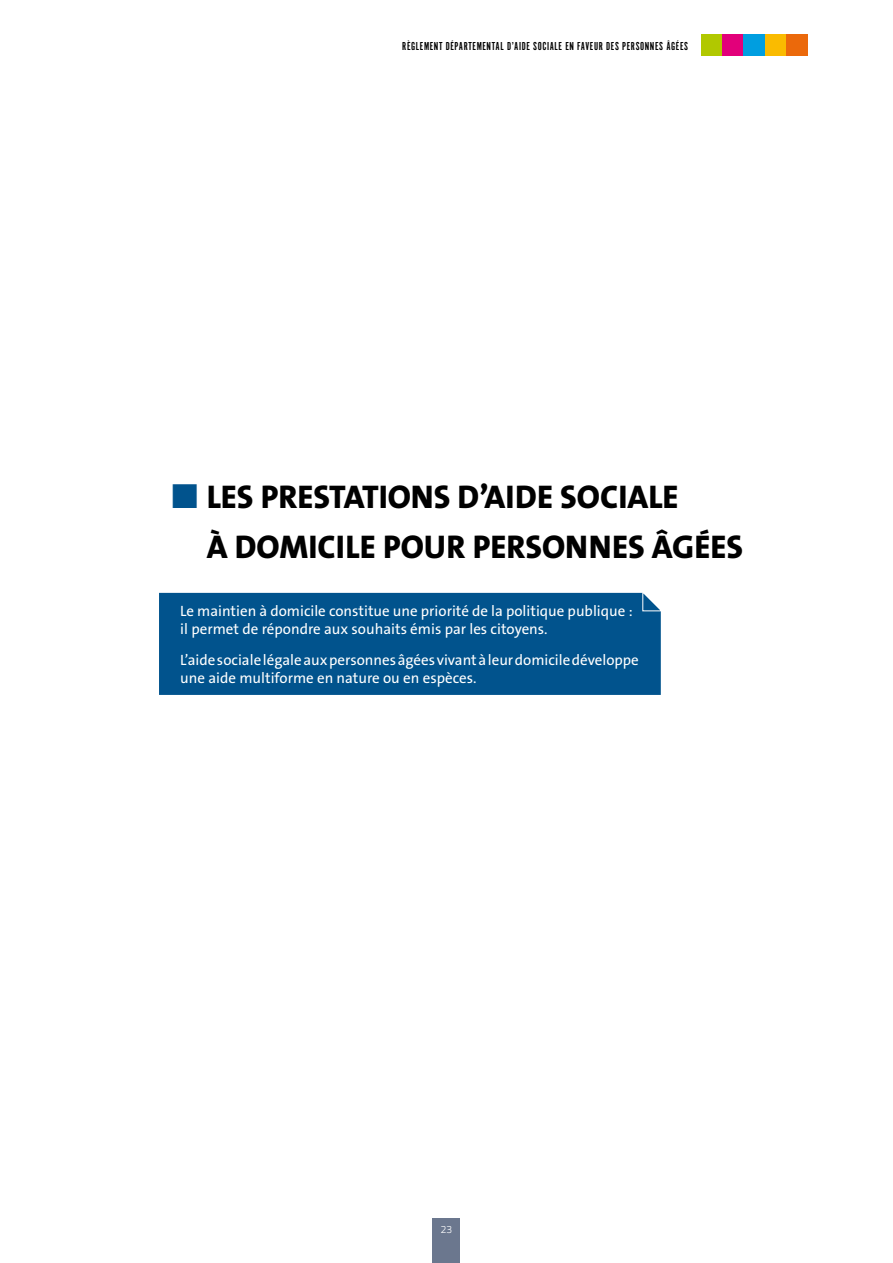
<style>
.page{position:relative;width:893px;height:1263px;background:#fff}
.page>*{position:absolute;margin:0;border:0;box-sizing:border-box;transform-origin:0 0}
.t1{font:800 33px/49.7px "The Sans B8";color:#000}
.t2{font:15px/18px "The Sans B5 Plain";color:#fff}
.t3{font:12px "Alternate Gothic EF No One";letter-spacing:.05em;color:#000}
.t4{font:10.5px "Titillium Text 14 L 250 wt";color:#fff}
</style>
<div class="page">
<div style="left:433px;top:1218px;width:27px;height:45px;background:#6b778e"></div>
<div style="left:701px;top:35px;width:21px;height:21px;background:#b1c800"></div>
<div style="left:722px;top:35px;width:22px;height:21px;background:#e2007a"></div>
<div style="left:744px;top:35px;width:21px;height:21px;background:#009ee0"></div>
<div style="left:765px;top:35px;width:21px;height:21px;background:#fabb00"></div>
<div style="left:786px;top:35px;width:22px;height:21px;background:#eb690b"></div>
<div style="left:159px;top:593px;width:502px;height:102px;background:#01538d"></div>
<svg style="left:642px;top:592px;width:19px;height:19px"></svg>
<p class="t3" style="left:402px;top:40px;width:287px">RÈGLEMENT DÉPARTEMENTAL D’AIDE SOCIALE EN FAVEUR DES PERSONNES ÂGÉES</p>
<h1 class="t1" style="left:207px;top:473px;width:538px">LES PRESTATIONS D’AIDE SOCIALE<br>À DOMICILE POUR PERSONNES ÂGÉES</h1>
<p class="t2" style="left:180px;top:602px;width:454px">Le maintien à domicile constitue une priorité de la politique publique : il permet de répondre aux souhaits émis par les citoyens.</p>
<p class="t2" style="left:180px;top:651px;width:460px">L’aide sociale légale aux personnes âgées vivant à leur domicile développe une aide multiforme en nature ou en espèces.</p>
<p class="t4" style="left:441px;top:1223px;width:13px">23</p>
</div>
